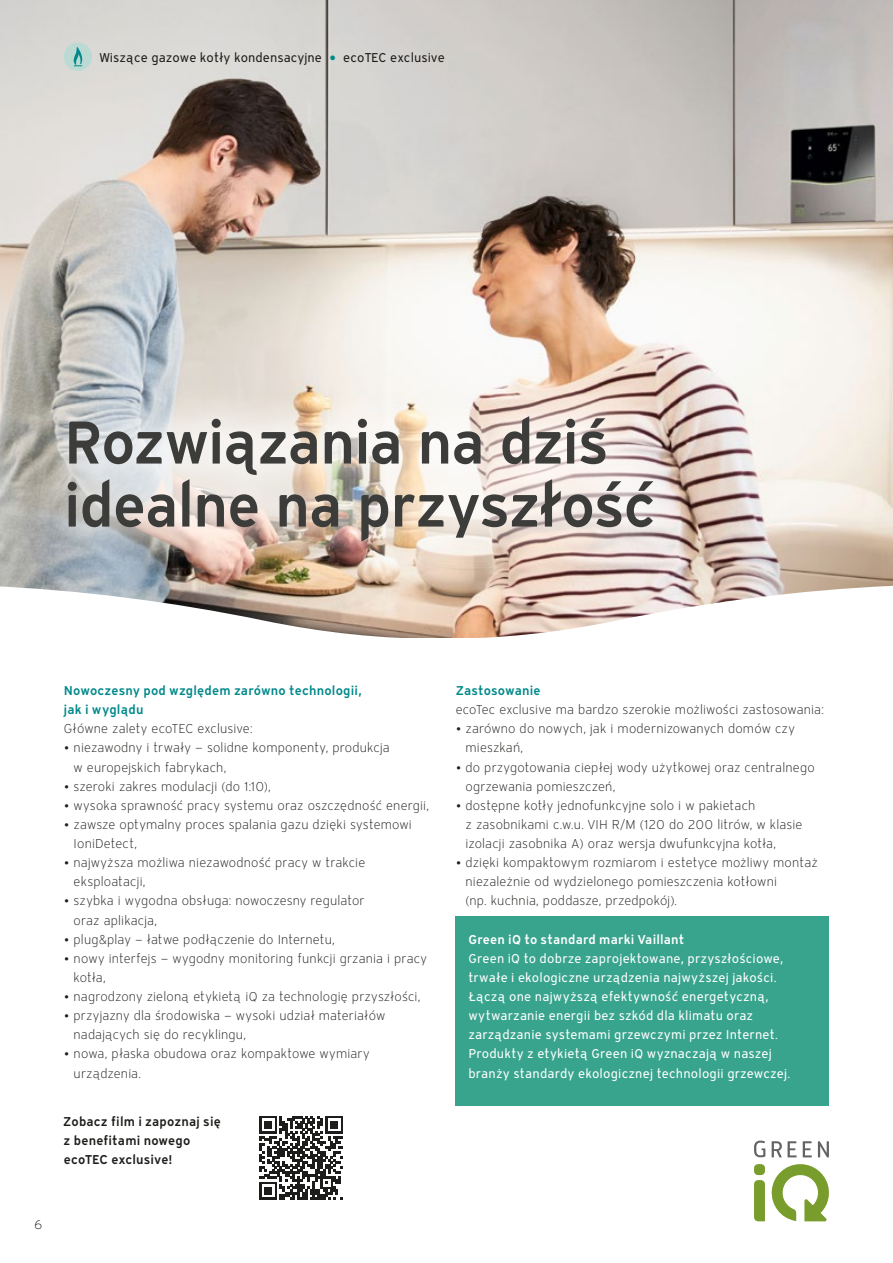
<style>
.page{position:relative;width:893px;height:1263px;background:#fff}
.page>*{position:absolute;margin:0;border:0;box-sizing:border-box;transform-origin:0 0}
.t1{font:600 60px/63px "Vaillant 16";letter-spacing:-.025em;color:#3c3c3b}
.Grüner_Kasten{font:300 12.75px/19.2px "Vaillant 16";letter-spacing:.01em;color:#1d1d1b}
.Grüner_Kasten-2{font:12.75px/19.2px "Vaillant 16";letter-spacing:.015em;color:#fff}
._03_Subline_Grün_8_5{font:600 12.75px/19.2px "Vaillant 16";letter-spacing:.01em;color:#00888a}
.Grüner_Kasten_Sublin{font:600 12.75px/19.2px "Vaillant 16";letter-spacing:.01em;color:#1d1d1b}
.t2{font:12.75px "Vaillant 16";color:#1d1d1b}
.Grüner_Kasten_Sublin-2{font:600 12.75px "Vaillant 16";letter-spacing:.015em;color:#fff}
.tekst{font:300 12.75px "Vaillant 16";color:#1d1d1b}
.s1{color:#00888a}
</style>
<div class="page">
<img style="left:0;top:0;width:893px;height:586px">
<img style="left:0;top:586px;width:887px;height:52px">
<div style="left:23px;top:372px;width:674px;height:213px;background:#fff;opacity:.8"></div>
<div style="left:456px;top:916px;width:373px;height:189px;background:#39a48e"></div>
<svg style="left:771px;top:1164px;width:58px;height:57px"></svg>
<svg style="left:754px;top:1164px;width:11px;height:57px"></svg>
<svg style="left:818px;top:1141px;width:11px;height:16px"></svg>
<svg style="left:803px;top:1141px;width:9px;height:16px"></svg>
<svg style="left:772px;top:1141px;width:25px;height:16px"></svg>
<svg style="left:754px;top:1140px;width:11px;height:18px"></svg>
<svg style="left:259px;top:1116px;width:84px;height:83px"></svg>
<div style="left:64px;top:43px;width:28px;height:28px;background:#bcdad4;border-radius:50%"></div>
<svg style="left:73px;top:47px;width:10px;height:19px"></svg>
<p class="t2" style="left:99px;top:49px;width:347px">Wiszące gazowe kotły kondensacyjne <span class="s1">⬤</span> ecoTEC exclusive</p>
<p class="t1" style="left:64px;top:409px;width:594px">Rozwiązania na dziś idealne na przyszłość</p>
<p class="_03_Subline_Grün_8_5" style="left:64px;top:680px;width:300px">Nowoczesny pod względem zarówno technologii, jak i wyglądu</p>
<p class="Grüner_Kasten" style="left:64px;top:719px;width:190px">Główne zalety ecoTEC exclusive:</p>
<p class="Grüner_Kasten" style="left:74px;top:738px;width:317px;text-indent:-10px">• niezawodny i trwały — solidne komponenty, produkcja w europejskich fabrykach,</p>
<p class="Grüner_Kasten" style="left:64px;top:776px;width:209px">• szeroki zakres modulacji (do 1:10),</p>
<p class="Grüner_Kasten" style="left:64px;top:795px;width:367px">• wysoka sprawność pracy systemu oraz oszczędność energii,</p>
<p class="Grüner_Kasten" style="left:74px;top:815px;width:340px;text-indent:-10px">• zawsze optymalny proces spalania gazu dzięki systemowi<br>IoniDetect,</p>
<p class="Grüner_Kasten" style="left:74px;top:853px;width:293px;text-indent:-10px">• najwyższa możliwa niezawodność pracy w trakcie eksploatacji,</p>
<p class="Grüner_Kasten" style="left:74px;top:891px;width:293px;text-indent:-10px">• szybka i wygodna obsługa: nowoczesny regulator oraz aplikacja,</p>
<p class="Grüner_Kasten" style="left:64px;top:929px;width:273px">• plug&amp;play — łatwe podłączenie do Internetu,</p>
<p class="Grüner_Kasten" style="left:74px;top:948px;width:355px;text-indent:-10px">• nowy interfejs — wygodny monitoring funkcji grzania i pracy kotła,</p>
<p class="Grüner_Kasten" style="left:64px;top:987px;width:358px">• nagrodzony zieloną etykietą iQ za technologię przyszłości,</p>
<p class="Grüner_Kasten" style="left:74px;top:1006px;width:313px;text-indent:-10px">• przyjazny dla środowiska — wysoki udział materiałów nadających się do recyklingu,</p>
<p class="Grüner_Kasten" style="left:74px;top:1044px;width:297px;text-indent:-10px">• nowa, płaska obudowa oraz kompaktowe wymiary urządzenia.</p>
<p class="Grüner_Kasten_Sublin" style="left:63px;top:1111px;width:159px">Zobacz film i zapoznaj się z benefitami nowego ecoTEC exclusive!</p>
<p class="tekst" style="left:34px;top:1216px;width:10px">6</p>
<p class="_03_Subline_Grün_8_5" style="left:456px;top:680px;width:86px">Zastosowanie</p>
<p class="Grüner_Kasten" style="left:456px;top:700px;width:370px">ecoTec exclusive ma bardzo szerokie możliwości zastosowania:</p>
<p class="Grüner_Kasten" style="left:465px;top:719px;width:331px;text-indent:-10px">• zarówno do nowych, jak i modernizowanych domów czy mieszkań,</p>
<p class="Grüner_Kasten" style="left:465px;top:757px;width:351px;text-indent:-10px">• do przygotowania ciepłej wody użytkowej oraz centralnego ogrzewania pomieszczeń,</p>
<p class="Grüner_Kasten" style="left:465px;top:795px;width:338px;text-indent:-10px">• dostępne kotły jednofunkcyjne solo i w pakietach<br>z zasobnikami c.w.u. VIH R/M (120 do 200 litrów, w klasie izolacji zasobnika A) oraz wersja dwufunkcyjna kotła,</p>
<p class="Grüner_Kasten" style="left:465px;top:853px;width:354px;text-indent:-10px">• dzięki kompaktowym rozmiarom i estetyce możliwy montaż niezależnie od wydzielonego pomieszczenia kotłowni<br>(np. kuchnia, poddasze, przedpokój).</p>
<p class="Grüner_Kasten_Sublin-2" style="left:468px;top:930px;width:217px">Green iQ to standard marki Vaillant</p>
<p class="Grüner_Kasten-2" style="left:468px;top:948px;width:323px">Green iQ to dobrze zaprojektowane, przyszłościowe, trwałe i ekologiczne urządzenia najwyższej jakości.<br>Łączą one najwyższą efektywność energetyczną, wytwarzanie energii bez szkód dla klimatu oraz zarządzanie systemami grzewczymi przez Internet.<br>Produkty z etykietą Green iQ wyznaczają w naszej branży standardy ekologicznej technologii grzewczej.</p>
</div>
